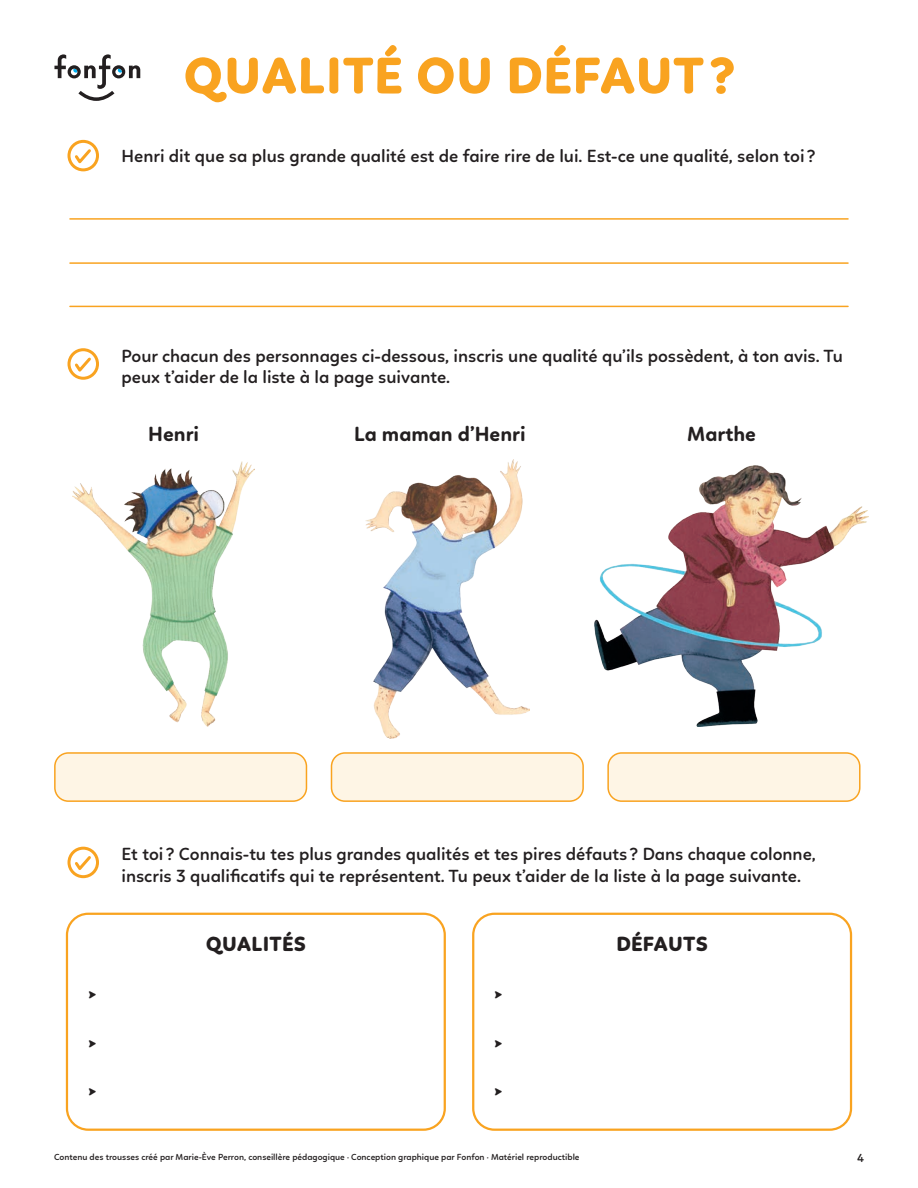
<style>
.page{position:relative;width:918px;height:1188px;background:#fff}
.page>*{position:absolute;margin:0;border:0;box-sizing:border-box;transform-origin:0 0}
.t1{font:800 52.5px "Linotte";letter-spacing:.015em;color:#f9a320}
.t2{font:700 21px "Linotte";color:#231f20}
.t3{font:800 21px "Linotte";letter-spacing:.015em;color:#231f20}
.t4{font:600 18px/21.6px "Linotte";color:#231f20}
.t5{font:600 12px "Linotte";color:#231f20}
.t6{font:600 9px "Linotte";color:#231f20}
</style>
<div class="page">
<svg style="left:54px;top:54px;width:86px;height:47px"></svg>
<div style="left:68px;top:140px;width:31px;height:31px;border:3px solid #f9a320;border-radius:50%"></div>
<svg style="left:72px;top:147px;width:22px;height:20px"></svg>
<hr style="left:70px;top:306px;width:778px;height:1px;background:#f9a320">
<hr style="left:70px;top:218px;width:778px;height:2px;background:#f9a320">
<hr style="left:70px;top:262px;width:778px;height:2px;background:#f9a320">
<div style="left:68px;top:348px;width:31px;height:32px;border:3px solid #f9a320;border-radius:50%"></div>
<svg style="left:72px;top:355px;width:22px;height:20px"></svg>
<div style="left:68px;top:847px;width:31px;height:31px;border:3px solid #f9a320;border-radius:50%"></div>
<svg style="left:72px;top:853px;width:22px;height:21px"></svg>
<img style="left:73px;top:461px;width:181px;height:266px">
<img style="left:365px;top:459px;width:165px;height:280px">
<img style="left:594px;top:465px;width:275px;height:262px">
<div style="left:55px;top:753px;width:251px;height:48px;background:#fef5e5;border-radius:13px"></div>
<div style="left:54px;top:752px;width:253px;height:50px;border:2px solid #f9a320;border-radius:13px"></div>
<div style="left:332px;top:753px;width:251px;height:48px;background:#fef5e5;border-radius:13px"></div>
<div style="left:331px;top:752px;width:253px;height:50px;border:2px solid #f9a320;border-radius:13px"></div>
<div style="left:608px;top:753px;width:252px;height:48px;background:#fef5e5;border-radius:13px"></div>
<div style="left:607px;top:752px;width:254px;height:50px;border:2px solid #f9a320;border-radius:13px"></div>
<div style="left:66px;top:913px;width:380px;height:218px;border:2px solid #f9a320;border-radius:21px"></div>
<div style="left:472px;top:913px;width:380px;height:218px;border:2px solid #f9a320;border-radius:21px"></div>
<h1 class="t1" style="left:183px;top:44px;width:554px">QUALITÉ OU DÉFAUT?</h1>
<p class="t4" style="left:122px;top:145px;width:696px">Henri dit que sa plus grande qualité est de faire rire de lui. Est-ce une qualité, selon toi ?</p>
<p class="t4" style="left:122px;top:345px;width:723px">Pour chacun des personnages ci-dessous, inscris une qualité qu’ils possèdent, à ton avis. Tu peux t’aider de la liste à la page suivante.</p>
<p class="t2" style="left:148px;top:422px;width:53px">Henri</p>
<p class="t2" style="left:354px;top:422px;width:173px">La maman d’Henri</p>
<p class="t2" style="left:687px;top:422px;width:70px">Marthe</p>
<p class="t4" style="left:122px;top:843px;width:696px">Et toi ? Connais-tu tes plus grandes qualités et tes pires défauts ? Dans chaque colonne, inscris 3 qualificatifs qui te représentent. Tu peux t’aider de la liste à la page suivante.</p>
<p class="t3" style="left:206px;top:931px;width:102px">QUALITÉS</p>
<p class="t3" style="left:616px;top:931px;width:93px">DÉFAUTS</p>
<p class="t4" style="left:88px;top:982px;width:9px">►</p>
<p class="t4" style="left:495px;top:982px;width:9px">►</p>
<p class="t4" style="left:88px;top:1031px;width:9px">►</p>
<p class="t4" style="left:495px;top:1031px;width:9px">►</p>
<p class="t4" style="left:88px;top:1079px;width:9px">►</p>
<p class="t4" style="left:495px;top:1079px;width:9px">►</p>
<p class="t6" style="left:54px;top:1152px;width:527px">Contenu des trousses créé par Marie-Ève Perron, conseillère pédagogique · Conception graphique par Fonfon · Matériel reproductible</p>
<p class="t5" style="left:857px;top:1151px;width:8px">4</p>
</div>
